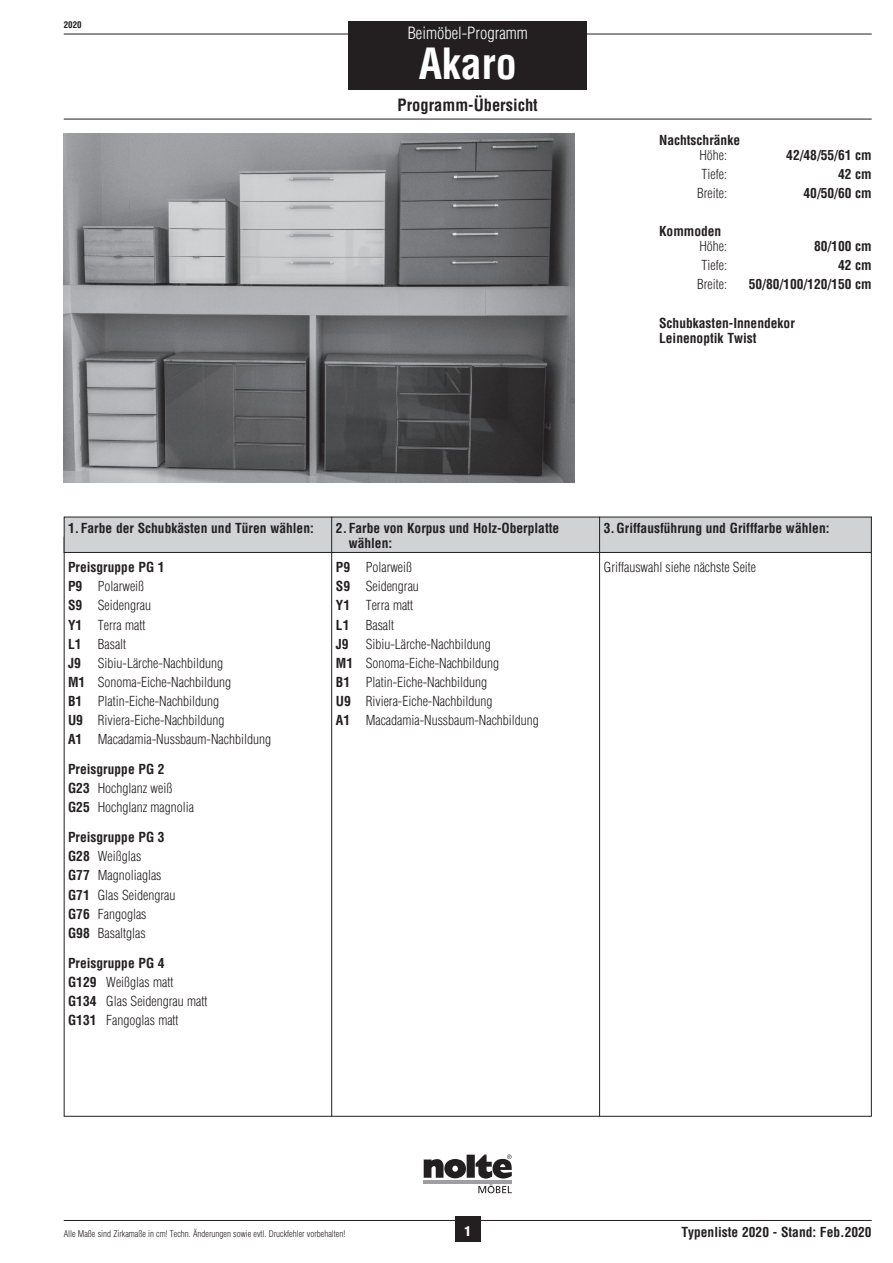
<style>
.page{position:relative;width:893px;height:1263px;background:#fff}
.page>*{position:absolute;margin:0;border:0;box-sizing:border-box;transform-origin:0 0}
.t1{font:700 condensed 42px "Helvetica";color:#fff}
.t2{font:700 condensed 16.5px "Helvetica";color:#231f20}
.t3{font:300 condensed 16.5px "Helvetica";color:#fff}
.t4{font:300 condensed 13.5px/19.2px "Helvetica";color:#231f20}
.t5{font:700 condensed 13.5px/19.2px "Helvetica";color:#231f20;text-align:right}
.t6{font:900 condensed 13.5px "Helvetica";color:#fff}
.t7{font:300 condensed 9px "Helvetica";color:#231f20}
.t8{font:700 condensed 9px "Helvetica";color:#231f20}
.s1{font-weight:700}
</style>
<div class="page">
<hr style="left:64px;top:1220px;width:808px;height:1px;background:#231f20">
<div style="left:455px;top:1216px;width:25px;height:26px;background:#231f20"></div>
<hr style="left:64px;top:34px;width:808px;height:1px;background:#231f20">
<div style="left:349px;top:21px;width:238px;height:68px;background:#231f20"></div>
<hr style="left:64px;top:119px;width:808px;height:1px;background:#231f20">
<hr style="left:871px;top:517px;width:1px;height:599px;background:#231f20">
<hr style="left:64px;top:537px;width:1px;height:579px;background:#231f20">
<hr style="left:64px;top:1116px;width:808px;height:1px;background:#231f20">
<div style="left:64px;top:517px;width:807px;height:35px;background:#d1d2d4"></div>
<div style="left:64px;top:517px;width:808px;height:36px;border:1px solid #231f20"></div>
<hr style="left:331px;top:517px;width:1px;height:599px;background:#231f20">
<hr style="left:424px;top:1180px;width:88px;height:4px;background:#9d9fa2">
<div style="left:467px;top:1155px;width:8px;height:23px;background:#231f20"></div>
<svg style="left:424px;top:1159px;width:42px;height:19px"></svg>
<svg style="left:475px;top:1154px;width:37px;height:39px"></svg>
<hr style="left:599px;top:517px;width:1px;height:599px;background:#231f20">
<img style="left:64px;top:134px;width:510px;height:349px">
<p class="t8" style="left:64px;top:20px;width:19px">2020</p>
<p class="t3" style="left:408px;top:22px;width:122px">Beimöbel-Programm</p>
<h1 class="t1" style="left:419px;top:37px;width:99px">Akaro</h1>
<p class="t2" style="left:398px;top:95px;width:142px">Programm-Übersicht</p>
<p class="t5" style="left:659px;top:130px;width:82px">Nachtschränke</p>
<p class="t4" style="left:697px;top:145px;width:31px;text-align:center">Höhe:<br>Tiefe:<br>Breite:</p>
<p class="t5" style="left:786px;top:145px;width:87px">42/48/55/61 cm<br>42 cm<br>40/50/60 cm</p>
<p class="t5" style="left:659px;top:222px;width:64px">Kommoden</p>
<p class="t4" style="left:697px;top:236px;width:31px;text-align:center">Höhe:<br>Tiefe:<br>Breite:</p>
<p class="t5" style="left:749px;top:236px;width:124px">80/100 cm<br>42 cm<br>50/80/100/120/150 cm</p>
<p class="t5" style="left:659px;top:315px;width:137px;line-height:14.9px;text-align:left">Schubkasten-Innendekor<br>Leinenoptik Twist</p>
<p class="t5" style="left:68px;top:518px;width:247px">1. Farbe der Schubkästen und Türen wählen:</p>
<p class="t5" style="left:349px;top:520px;width:212px;line-height:14.9px;text-align:left;text-indent:-13px">2.Farbe von Korpus und Holz-Oberplatte wählen:</p>
<p class="t5" style="left:68px;top:557px;width:98px">Preisgruppe PG 1</p>
<p class="t4" style="left:336px;top:557px;width:78px"><span class="s1">P9</span> Polarweiß</p>
<p class="t4" style="left:68px;top:577px;width:78px"><span class="s1">P9</span> Polarweiß</p>
<p class="t5" style="left:336px;top:577px;width:16px">S9</p>
<p class="t4" style="left:366px;top:577px;width:55px">Seidengrau</p>
<p class="t5" style="left:68px;top:596px;width:16px">S9</p>
<p class="t4" style="left:98px;top:596px;width:55px">Seidengrau</p>
<p class="t4" style="left:336px;top:596px;width:79px"><span class="s1">Y1</span> Terra matt</p>
<p class="t4" style="left:68px;top:615px;width:79px"><span class="s1">Y1</span> Terra matt</p>
<p class="t4" style="left:336px;top:615px;width:60px"><span class="s1">L1</span> Basalt<br><span class="s1">J9</span></p>
<p class="t4" style="left:366px;top:634px;width:127px">Sibiu-Lärche-Nachbildung</p>
<p class="t4" style="left:68px;top:634px;width:60px"><span class="s1">L1</span> Basalt<br><span class="s1">J9</span></p>
<p class="t4" style="left:98px;top:653px;width:127px">Sibiu-Lärche-Nachbildung</p>
<p class="t4" style="left:366px;top:653px;width:135px">Sonoma-Eiche-Nachbildung</p>
<p class="t5" style="left:336px;top:653px;width:19px">M1</p>
<p class="t5" style="left:68px;top:672px;width:19px">M1</p>
<p class="t5" style="left:68px;top:691px;width:16px">B1</p>
<p class="t4" style="left:98px;top:672px;width:135px">Sonoma-Eiche-Nachbildung</p>
<p class="t4" style="left:98px;top:691px;width:123px">Platin-Eiche-Nachbildung</p>
<p class="t4" style="left:68px;top:711px;width:158px"><span class="s1">U9</span> Riviera-Eiche-Nachbildung</p>
<p class="t5" style="left:68px;top:730px;width:16px">A1</p>
<p class="t4" style="left:98px;top:730px;width:175px">Macadamia-Nussbaum-Nachbildung</p>
<p class="t5" style="left:68px;top:759px;width:98px">Preisgruppe PG 2</p>
<p class="t4" style="left:68px;top:779px;width:106px"><span class="s1">G23</span> Hochglanz weiß<br><span class="s1">G25</span></p>
<p class="t5" style="left:68px;top:827px;width:98px">Preisgruppe PG 3</p>
<p class="t4" style="left:98px;top:798px;width:98px">Hochglanz magnolia</p>
<p class="t4" style="left:68px;top:847px;width:75px"><span class="s1">G28</span> Weißglas<br><span class="s1">G77</span></p>
<p class="t4" style="left:98px;top:866px;width:65px">Magnoliaglas</p>
<p class="t4" style="left:68px;top:885px;width:109px"><span class="s1">G71</span> Glas Seidengrau</p>
<p class="t4" style="left:68px;top:904px;width:80px"><span class="s1">G76</span> Fangoglas<br><span class="s1">G98</span> Basaltglas</p>
<p class="t5" style="left:68px;top:953px;width:98px">Preisgruppe PG 4</p>
<p class="t4" style="left:68px;top:972px;width:141px"><span class="s1">G129</span> Weißglas matt<br><span class="s1">G134</span> Glas Seidengrau matt<br><span class="s1">G131</span> Fangoglas matt</p>
<p class="t5" style="left:336px;top:672px;width:16px">B1</p>
<p class="t4" style="left:366px;top:672px;width:123px">Platin-Eiche-Nachbildung</p>
<p class="t4" style="left:336px;top:691px;width:158px"><span class="s1">U9</span> Riviera-Eiche-Nachbildung</p>
<p class="t5" style="left:336px;top:711px;width:16px">A1</p>
<p class="t4" style="left:366px;top:711px;width:175px">Macadamia-Nussbaum-Nachbildung</p>
<p class="t5" style="left:604px;top:518px;width:227px">3.Griffausführung und Grifffarbe wählen:</p>
<p class="t4" style="left:604px;top:557px;width:154px">Griffauswahl siehe nächste Seite</p>
<p class="t7" style="left:64px;top:1228px;width:283px">Alle Maße sind Zirkamaße in cm! Techn. Änderungen sowie evtl. Druckfehler vorbehalten!</p>
<p class="t6" style="left:464px;top:1222px;width:8px">1</p>
<p class="t5" style="left:681px;top:1223px;width:192px">Typenliste 2020 - Stand: Feb.2020</p>
</div>
